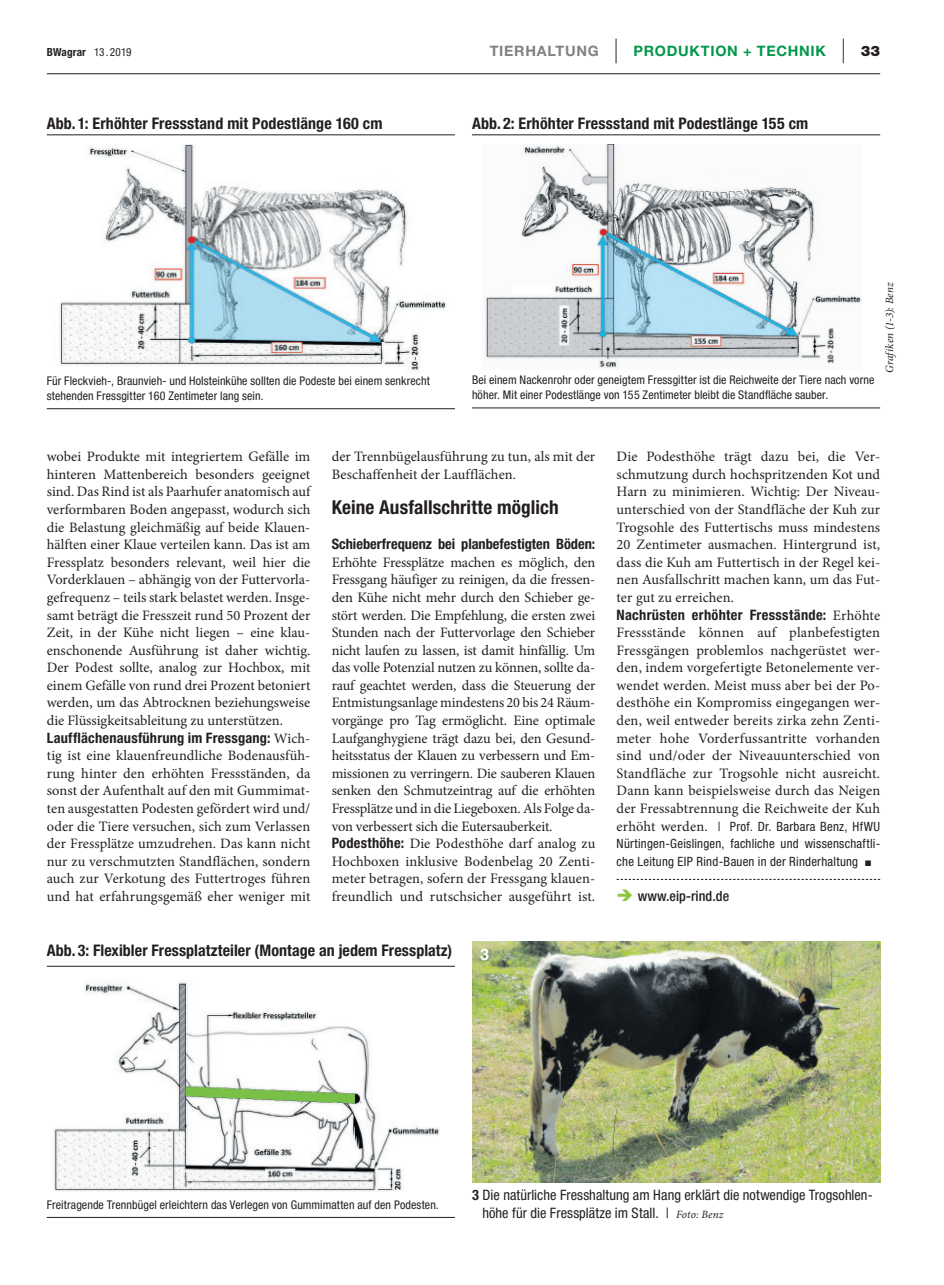
<style>
.page{position:relative;width:944px;height:1285px;background:#fff}
.page>*{position:absolute;margin:0;border:0;box-sizing:border-box;transform-origin:0 0}
.BWA_Zwischentitel{font:700 condensed 19.2px "Helvetica Neue LT Std";letter-spacing:.005em;color:#231f20}
.X_Tabelle_head{font:700 condensed 16.05px "Helvetica Neue LT Std";letter-spacing:.01em;color:#231f20}
.x_Bildziffer{font:700 16.05px "Helvetica Neue LT Std";color:#fff}
.BWA_Grund_ohne_Einzu{font:14.4px/17.5px "Minion Pro";letter-spacing:.005em;color:#231f20;text-align:justify}
.BWA_BU{font:condensed 14.4px/17.5px "Helvetica Neue LT Std";letter-spacing:.005em;color:#231f20}
.t1{font:700 14.4px "Helvetica Neue LT Std";letter-spacing:.05em;color:#00984a}
.t2{font:500 condensed 14.1px "Helvetica Neue LT Std";letter-spacing:.005em;color:#231f20}
.BWA_Grund_ohne_Einzu-2{font:condensed 12.75px/17.5px "Helvetica Neue LT Std";letter-spacing:.02em;color:#231f20;text-align:justify}
.X_Tabelle_txt{font:condensed 12px/14.4px "Helvetica Neue LT Std";letter-spacing:.005em;color:#231f20}
.BWA_BU-2{font:italic 11.25px "Minion Pro";letter-spacing:.02em;color:#231f20}
.t3{font:700 condensed 11.25px "Helvetica Neue LT Std";letter-spacing:.01em;color:#231f20}
.s1{font-weight:400}
.s2{color:#808285}
.s3{font-weight:100;font-size:24.6px;color:#231f20}
.s4{font-weight:900;color:#231f20}
.s5{font-family:"Helvetica Neue LT Std";font-weight:700;font-stretch:condensed}
.s6{font-family:"Minion Pro";font-stretch:normal;font-size:14.4px}
.s7{font-weight:700}
.s8{font-family:"Minion Pro";font-style:italic;font-stretch:normal;font-size:11.25px}
</style>
<div class="page">
<hr style="left:47px;top:73px;width:833px;height:1px;background:#231f20">
<hr style="left:47px;top:408px;width:408px;height:1px;background:#231f20">
<hr style="left:47px;top:134px;width:408px;height:1px;background:#231f20">
<img style="left:59px;top:144px;width:388px;height:227px">
<hr style="left:472px;top:407px;width:408px;height:1px;background:#231f20">
<hr style="left:472px;top:134px;width:408px;height:1px;background:#231f20">
<img style="left:483px;top:144px;width:378px;height:225px">
<hr style="left:47px;top:1216px;width:408px;height:1px;background:#231f20">
<hr style="left:47px;top:965px;width:408px;height:1px;background:#231f20">
<img style="left:53px;top:981px;width:387px;height:210px">
<img style="left:472px;top:941px;width:408px;height:241px">
<svg style="left:617px;top:878px;width:263px;height:1px"></svg>
<p class="t3" style="left:47px;top:46px;width:86px">BWagrar <span class="s1">13 . 2019</span></p>
<p class="t1" style="left:490px;top:42px;width:392px"><span class="s2">TIERHALTUNG</span> <span class="s3">|</span> PRODUKTION + TECHNIK <span class="s3">|</span> <span class="s4">33</span></p>
<p class="X_Tabelle_head" style="left:47px;top:113px;width:337px">Abb. 1: Erhöhter Fressstand mit Podestlänge 160 cm</p>
<p class="X_Tabelle_head" style="left:472px;top:113px;width:338px">Abb. 2: Erhöhter Fressstand mit Podestlänge 155 cm</p>
<p class="X_Tabelle_txt" style="left:47px;top:373px;width:385px">Für Fleckvieh-, Braunvieh- und Holsteinkühe sollten die Podeste bei einem senkrecht stehenden Fressgitter 160 Zentimeter lang sein.</p>
<p class="X_Tabelle_txt" style="left:472px;top:372px;width:404px">Bei einem Nackenrohr oder geneigtem Fressgitter ist die Reichweite der Tiere nach vorne höher. Mit einer Podestlänge von 155 Zentimeter bleibt die Standfläche sauber.</p>
<p class="BWA_BU-2" style="left:882px;top:373px;width:93px;rotate:-90deg">Grafiken (1-3): Benz</p>
<p class="BWA_Grund_ohne_Einzu" style="left:47px;top:448px;width:265px">wobei Produkte mit integriertem Gefälle im hinteren Mattenbereich besonders geeignet sind. Das Rind ist als Paarhufer anatomisch auf verformbaren Boden angepasst, wodurch sich die Belastung gleichmäßig auf beide Klauen&shy;hälften einer Klaue verteilen kann. Das ist am Fressplatz besonders relevant, weil hier die Vorderklauen – abhängig von der Futtervorla&shy;gefrequenz – teils stark belastet werden. Insge&shy;samt beträgt die Fresszeit rund 50 Prozent der Zeit, in der Kühe nicht liegen – eine klau&shy;enschonende Ausführung ist daher wichtig.<br>Der Podest sollte, analog zur Hochbox, mit einem Gefälle von rund drei Prozent betoniert werden, um das Abtrocknen beziehungsweise die Flüssigkeitsableitung zu unterstützen.</p>
<p class="BWA_Grund_ohne_Einzu" style="left:47px;top:729px;width:265px"><span class="s5">Laufflächenausführung im Fressgang:</span> Wich&shy;tig ist eine klauenfreundliche Bodenausfüh&shy;rung hinter den erhöhten Fressständen, da sonst der Aufenthalt auf den mit Gummimat&shy;ten ausgestatten Podesten gefördert wird und/ oder die Tiere versuchen, sich zum Verlassen der Fressplätze umzudrehen. Das kann nicht nur zu verschmutzten Standflächen, sondern auch zur Verkotung des Futtertroges führen und hat erfahrungsgemäß eher weniger mit</p>
<p class="BWA_Grund_ohne_Einzu" style="left:332px;top:448px;width:265px">der Trennbügelausführung zu tun, als mit der<br>Beschaffenheit der Laufflächen.</p>
<p class="BWA_Zwischentitel" style="left:332px;top:495px;width:228px">Keine Ausfallschritte möglich</p>
<p class="BWA_Grund_ohne_Einzu" style="left:332px;top:535px;width:265px"><span class="s5">Schieberfrequenz bei planbefestigten Böden:<br></span>Erhöhte Fressplätze machen es möglich, den Fressgang häufiger zu reinigen, da die fressen&shy;den Kühe nicht mehr durch den Schieber ge&shy;stört werden. Die Empfehlung, die ersten zwei Stunden nach der Futtervorlage den Schieber nicht laufen zu lassen, ist damit hinfällig. Um das volle Potenzial nutzen zu können, sollte da&shy;rauf geachtet werden, dass die Steuerung der Entmistungsanlage mindestens 20 bis 24 Räum&shy;vorgänge pro Tag ermöglicht. Eine optimale Laufganghygiene trägt dazu bei, den Gesund&shy;heitsstatus der Klauen zu verbessern und Em&shy;missionen zu verringern. Die sauberen Klauen senken den Schmutzeintrag auf die erhöhten Fressplätze und in die Liegeboxen. Als Folge da&shy;von verbessert sich die Eutersauberkeit.</p>
<p class="BWA_Grund_ohne_Einzu" style="left:332px;top:834px;width:265px"><span class="s5">Podesthöhe:</span> Die Podesthöhe darf analog zu Hochboxen inklusive Bodenbelag 20 Zenti&shy;meter betragen, sofern der Fressgang klauen&shy;freundlich und rutschsicher ausgeführt ist.</p>
<p class="X_Tabelle_head" style="left:47px;top:940px;width:407px">Abb. 3: Flexibler Fressplatzteiler (Montage an jedem Fressplatz)</p>
<p class="x_Bildziffer" style="left:480px;top:943px;width:10px">3</p>
<p class="BWA_Grund_ohne_Einzu" style="left:617px;top:448px;width:265px">Die Podesthöhe trägt dazu bei, die Ver&shy;schmutzung durch hochspritzenden Kot und Harn zu minimieren. Wichtig: Der Niveau&shy;unterschied von der Standfläche der Kuh zur Trogsohle des Futtertischs muss mindestens 20 Zentimeter ausmachen. Hintergrund ist, dass die Kuh am Futtertisch in der Regel kei&shy;nen Ausfallschritt machen kann, um das Fut&shy;ter gut zu erreichen.</p>
<p class="BWA_Grund_ohne_Einzu" style="left:617px;top:606px;width:265px"><span class="s5">Nachrüsten erhöhter Fressstände:</span> Erhöhte Fressstände können auf planbefestigten Fressgängen problemlos nachgerüstet wer&shy;den, indem vorgefertigte Betonelemente ver&shy;wendet werden. Meist muss aber bei der Po&shy;desthöhe ein Kompromiss eingegangen wer&shy;den, weil entweder bereits zirka zehn Zenti&shy;meter hohe Vorderfussantritte vorhanden sind und/oder der Niveauunterschied von Standfläche zur Trogsohle nicht ausreicht.<br>Dann kann beispielsweise durch das Neigen der Fressabtrennung die Reichweite der Kuh</p>
<p class="BWA_Grund_ohne_Einzu-2" style="left:617px;top:817px;width:265px"><span class="s6">erhöht werden.</span> | Prof. Dr. Barbara Benz, HfWU Nürtingen-Geislingen, fachliche und wissenschaftli&shy;che Leitung EIP Rind-Bauen in der Rinderhaltung ■</p>
<p class="t2" style="left:638px;top:887px;width:93px">www.eip-rind.de</p>
<p class="X_Tabelle_txt" style="left:47px;top:1196px;width:394px">Freitragende Trennbügel erleichtern das Verlegen von Gummimatten auf den Podesten.</p>
<p class="BWA_BU" style="left:482px;top:1185px;width:392px;text-indent:-10px"><span class="s7">3</span> Die natürliche Fresshaltung am Hang erklärt die notwendige Trogsohlen&shy;höhe für die Fressplätze im Stall. | <span class="s8">Foto: Benz</span></p>
</div>
